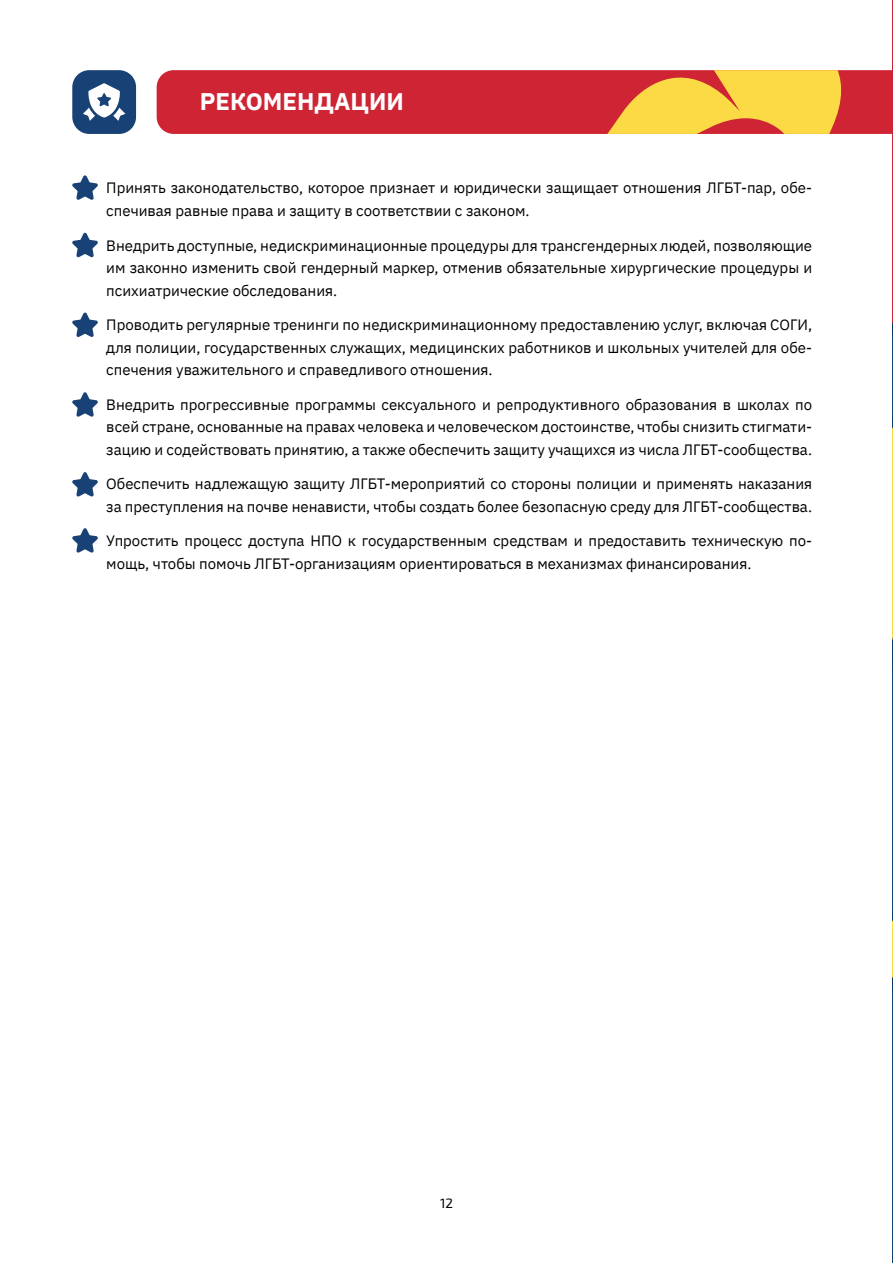
<style>
.page{position:relative;width:893px;height:1263px;background:#fff}
.page>*{position:absolute;margin:0;border:0;box-sizing:border-box;transform-origin:0 0}
.t1{font:700 24px "IBM Plex Sans";color:#fff}
.t2{font:15px/22.5px "IBM Plex Sans";color:#000}
.t3{font:13.5px "Exo 2";color:#000}
</style>
<div class="page">
<div style="left:157px;top:70px;width:425px;height:64px;background:#ce2434"></div>
<svg style="left:582px;top:70px;width:310px;height:64px;background:#e88c3e"></svg>
<img style="left:892px;top:0;width:1px;height:1263px">
<div style="left:72px;top:70px;width:64px;height:64px;background:#184275;border-radius:17px"></div>
<svg style="left:83px;top:83px;width:42px;height:38px"></svg>
<svg style="left:72px;top:175px;width:26px;height:25px"></svg>
<svg style="left:72px;top:233px;width:26px;height:24px"></svg>
<svg style="left:72px;top:312px;width:26px;height:25px"></svg>
<svg style="left:72px;top:392px;width:26px;height:25px"></svg>
<svg style="left:72px;top:472px;width:26px;height:25px"></svg>
<svg style="left:72px;top:528px;width:26px;height:25px"></svg>
<h1 class="t1" style="left:200px;top:83px;width:205px">РЕКОМЕНДАЦИИ</h1>
<p class="t2" style="left:106px;top:176px;width:707px">Принять законодательство, которое признает и юридически защищает отношения ЛГБТ-пар, обе&shy;спечивая равные права и защиту в соответствии с законом.</p>
<p class="t2" style="left:106px;top:233px;width:707px;text-align:justify">Внедрить доступные, недискриминационные процедуры для трансгендерных людей, позволяющие им законно изменить свой гендерный маркер, отменив обязательные хирургические процедуры и психиатрические обследования.</p>
<p class="t2" style="left:106px;top:312px;width:707px;text-align:justify">Проводить регулярные тренинги по недискриминационному предоставлению услуг, включая СОГИ, для полиции, государственных служащих, медицинских работников и школьных учителей для обе&shy;спечения уважительного и справедливого отношения.</p>
<p class="t2" style="left:106px;top:392px;width:707px;text-align:justify">Внедрить прогрессивные программы сексуального и репродуктивного образования в школах по всей стране, основанные на правах человека и человеческом достоинстве, чтобы снизить стигмати&shy;зацию и содействовать принятию, а также обеспечить защиту учащихся из числа ЛГБТ-сообщества.</p>
<p class="t2" style="left:106px;top:471px;width:707px">Обеспечить надлежащую защиту ЛГБТ-мероприятий со стороны полиции и применять наказания за преступления на почве ненависти, чтобы создать более безопасную среду для ЛГБТ-сообщества.</p>
<p class="t2" style="left:106px;top:528px;width:707px">Упростить процесс доступа НПО к государственным средствам и предоставить техническую по&shy;мощь, чтобы помочь ЛГБТ-организациям ориентироваться в механизмах финансирования.</p>
<p class="t3" style="left:440px;top:1195px;width:14px">12</p>
</div>
